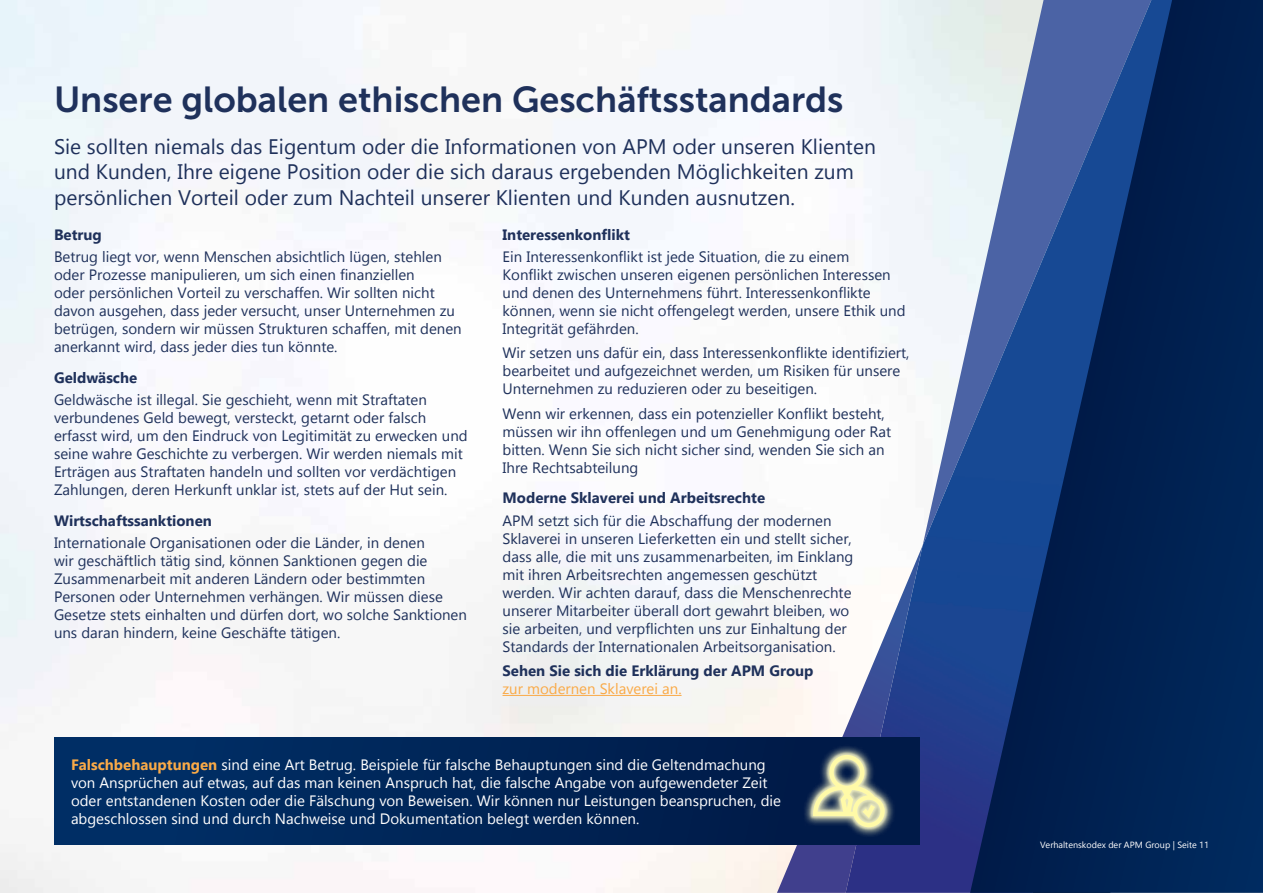
<style>
.page{position:relative;width:1263px;height:893px;background:#fff}
.page>*{position:absolute;margin:0;border:0;box-sizing:border-box;transform-origin:0 0}
.t1{font:36px "Museo Sans 700";color:#1f315b}
.t2{font:21px/25.2px "Gadugi";color:#1f315b}
.t3{font:15px/18px "Gadugi";color:#1f315b}
.t4{font:15px/18px "Gadugi";color:#fff}
.t5{font:700 15px "Gadugi";color:#1f315b}
.t6{font:15px "Gadugi";color:#faaa47}
.t7{font:9px "Gadugi";color:#fff}
.s1{font-weight:700;color:#faaa47}
</style>
<div class="page">
<img style="left:0;top:0;width:846px;height:893px">
<svg style="left:777px;top:204px;width:69px;height:689px"></svg>
<img style="left:846px;top:0;width:124px;height:893px">
<svg style="left:970px;top:0;width:293px;height:893px;background:#17386d"></svg>
<hr style="left:502px;top:695px;width:179px;height:1px;background:#faaa47">
<div style="left:54px;top:738px;width:865px;height:106px;background:linear-gradient(to right,#003168,#001844)"></div>
<div style="left:803px;top:744px;width:92px;height:94px;background:#fffcc9;opacity:.77"></div>
<div style="left:809px;top:751px;width:79px;height:79px;background:#fffcc9;opacity:.6"></div>
<svg style="left:813px;top:755px;width:72px;height:72px;background:#949c89"></svg>
<h1 class="t1" style="left:54px;top:80px;width:791px">Unsere globalen ethischen Geschäftsstandards</h1>
<p class="t2" style="left:54px;top:134px;width:823px">Sie sollten niemals das Eigentum oder die Informationen von APM oder unseren Klienten und Kunden, Ihre eigene Position oder die sich daraus ergebenden Möglichkeiten zum persönlichen Vorteil oder zum Nachteil unserer Klienten und Kunden ausnutzen.</p>
<p class="t5" style="left:54px;top:225px;width:49px">Betrug</p>
<p class="t3" style="left:54px;top:248px;width:409px">Betrug liegt vor, wenn Menschen absichtlich lügen, stehlen oder Prozesse manipulieren, um sich einen finanziellen<br>oder persönlichen Vorteil zu verschaffen. Wir sollten nicht davon ausgehen, dass jeder versucht, unser Unternehmen zu betrügen, sondern wir müssen Strukturen schaffen, mit denen anerkannt wird, dass jeder dies tun könnte.</p>
<p class="t5" style="left:54px;top:368px;width:85px">Geldwäsche</p>
<p class="t3" style="left:54px;top:391px;width:415px">Geldwäsche ist illegal. Sie geschieht, wenn mit Straftaten verbundenes Geld bewegt, versteckt, getarnt oder falsch erfasst wird, um den Eindruck von Legitimität zu erwecken und seine wahre Geschichte zu verbergen. Wir werden niemals mit Erträgen aus Straftaten handeln und sollten vor verdächtigen Zahlungen, deren Herkunft unklar ist, stets auf der Hut sein.</p>
<p class="t5" style="left:54px;top:511px;width:159px">Wirtschaftssanktionen</p>
<p class="t3" style="left:54px;top:533px;width:414px">Internationale Organisationen oder die Länder, in denen<br>wir geschäftlich tätig sind, können Sanktionen gegen die Zusammenarbeit mit anderen Ländern oder bestimmten Personen oder Unternehmen verhängen. Wir müssen diese Gesetze stets einhalten und dürfen dort, wo solche Sanktionen uns daran hindern, keine Geschäfte tätigen.</p>
<p class="t5" style="left:502px;top:225px;width:129px">Interessenkonflikt</p>
<p class="t3" style="left:502px;top:248px;width:405px">Ein Interessenkonflikt ist jede Situation, die zu einem<br>Konflikt zwischen unseren eigenen persönlichen Interessen und denen des Unternehmens führt. Interessenkonflikte können, wenn sie nicht offengelegt werden, unsere Ethik und Integrität gefährden.</p>
<p class="t3" style="left:502px;top:344px;width:408px">Wir setzen uns dafür ein, dass Interessenkonflikte identifiziert, bearbeitet und aufgezeichnet werden, um Risiken für unsere<br>Unternehmen zu reduzieren oder zu beseitigen.</p>
<p class="t3" style="left:502px;top:404px;width:390px">Wenn wir erkennen, dass ein potenzieller Konflikt besteht, müssen wir ihn offenlegen und um Genehmigung oder Rat bitten. Wenn Sie sich nicht sicher sind, wenden Sie sich an Ihre Rechtsabteilung</p>
<p class="t5" style="left:502px;top:489px;width:264px">Moderne Sklaverei und Arbeitsrechte</p>
<p class="t3" style="left:502px;top:511px;width:352px">APM setzt sich für die Abschaffung der modernen Sklaverei in unseren Lieferketten ein und stellt sicher, dass alle, die mit uns zusammenarbeiten, im Einklang mit ihren Arbeitsrechten angemessen geschützt werden. Wir achten darauf, dass die Menschenrechte unserer Mitarbeiter überall dort gewahrt bleiben, wo sie arbeiten, und verpflichten uns zur Einhaltung der Standards der Internationalen Arbeitsorganisation.</p>
<p class="t5" style="left:502px;top:662px;width:312px">Sehen Sie sich die Erklärung der APM Group</p>
<p class="t6" style="left:502px;top:680px;width:181px">zur modernen Sklaverei an.</p>
<p class="t4" style="left:71px;top:755px;width:711px"><span class="s1">Falschbehauptungen</span> sind eine Art Betrug. Beispiele für falsche Behauptungen sind die Geltendmachung von Ansprüchen auf etwas, auf das man keinen Anspruch hat, die falsche Angabe von aufgewendeter Zeit oder entstandenen Kosten oder die Fälschung von Beweisen. Wir können nur Leistungen beanspruchen, die abgeschlossen sind und durch Nachweise und Dokumentation belegt werden können.</p>
<p class="t7" style="left:1040px;top:839px;width:170px">Verhaltenskodex der APM Group | Seite 11</p>
</div>
